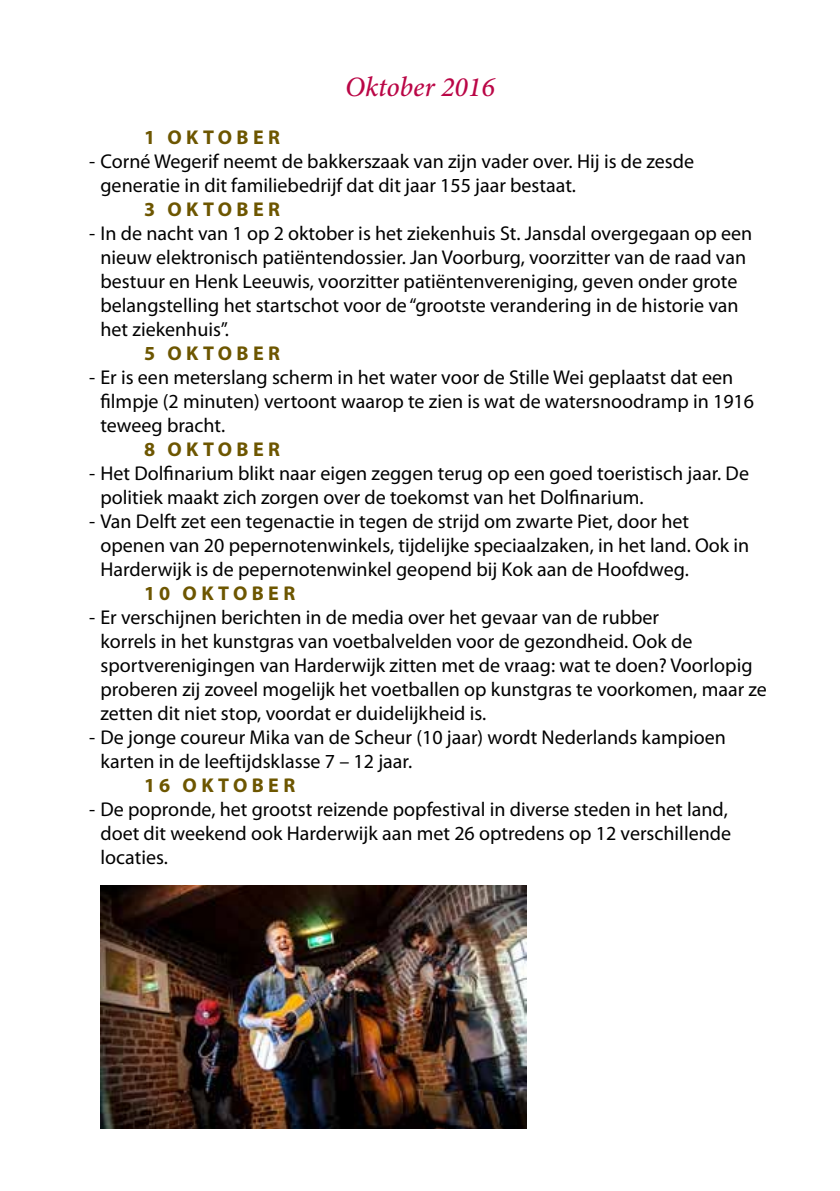
<style>
.page{position:relative;width:840px;height:1191px;background:#fff}
.page>*{position:absolute;margin:0;border:0;box-sizing:border-box;transform-origin:0 0}
.t1{font:italic 500 28px "Minion Pro";color:#ba0646}
.t2{font:20px/24px "Myriad Pro";color:#000}
.t3{font:700 20px "Myriad Pro";letter-spacing:.22em;color:#6d5600}
</style>
<div class="page">
<img style="left:100px;top:885px;width:426px;height:243px">
<h1 class="t1" style="left:345px;top:68px;width:151px">Oktober 2016</h1>
<p class="t3" style="left:144px;top:124px;width:137px">1 OKTOBER</p>
<p class="t2" style="left:100px;top:149px;width:595px;text-indent:-11px">- Corné Wegerif neemt de bakkerszaak van zijn vader over. Hij is de zesde generatie in dit familiebedrijf dat dit jaar 155 jaar bestaat.</p>
<p class="t3" style="left:144px;top:196px;width:137px">3 OKTOBER</p>
<p class="t2" style="left:100px;top:221px;width:653px;text-indent:-11px">- In de nacht van 1 op 2 oktober is het ziekenhuis St. Jansdal overgegaan op een nieuw elektronisch patiëntendossier. Jan Voorburg, voorzitter van de raad van bestuur en Henk Leeuwis, voorzitter patiëntenvereniging, geven onder grote belangstelling het startschot voor de “grootste verandering in de historie van het ziekenhuis”.</p>
<p class="t3" style="left:144px;top:340px;width:137px">5 OKTOBER</p>
<p class="t2" style="left:100px;top:365px;width:654px;text-indent:-11px">- Er is een meterslang scherm in het water voor de Stille Wei geplaatst dat een filmpje (2 minuten) vertoont waarop te zien is wat de watersnoodramp in 1916 teweeg bracht.</p>
<p class="t3" style="left:144px;top:436px;width:137px">8 OKTOBER</p>
<p class="t2" style="left:100px;top:461px;width:649px;text-indent:-11px">- Het Dolfinarium blikt naar eigen zeggen terug op een goed toeristisch jaar. De politiek maakt zich zorgen over de toekomst van het Dolfinarium.</p>
<p class="t2" style="left:100px;top:509px;width:650px;text-indent:-11px">- Van Delft zet een tegenactie in tegen de strijd om zwarte Piet, door het openen van 20 pepernotenwinkels, tijdelijke speciaalzaken, in het land. Ook in<br>Harderwijk is de pepernotenwinkel geopend bij Kok aan de Hoofdweg.</p>
<p class="t3" style="left:144px;top:580px;width:152px">10 OKTOBER</p>
<p class="t2" style="left:100px;top:605px;width:667px;text-indent:-11px">- Er verschijnen berichten in de media over het gevaar van de rubber<br>korrels in het kunstgras van voetbalvelden voor de gezondheid. Ook de sportverenigingen van Harderwijk zitten met de vraag: wat te doen? Voorlopig proberen zij zoveel mogelijk het voetballen op kunstgras te voorkomen, maar ze zetten dit niet stop, voordat er duidelijkheid is.</p>
<p class="t2" style="left:100px;top:725px;width:626px;text-indent:-11px">- De jonge coureur Mika van de Scheur (10 jaar) wordt Nederlands kampioen karten in de leeftijdsklasse 7 – 12 jaar.</p>
<p class="t3" style="left:144px;top:772px;width:152px">16 OKTOBER</p>
<p class="t2" style="left:100px;top:797px;width:632px;text-indent:-11px">- De popronde, het grootst reizende popfestival in diverse steden in het land, doet dit weekend ook Harderwijk aan met 26 optredens op 12 verschillende locaties.</p>
</div>
